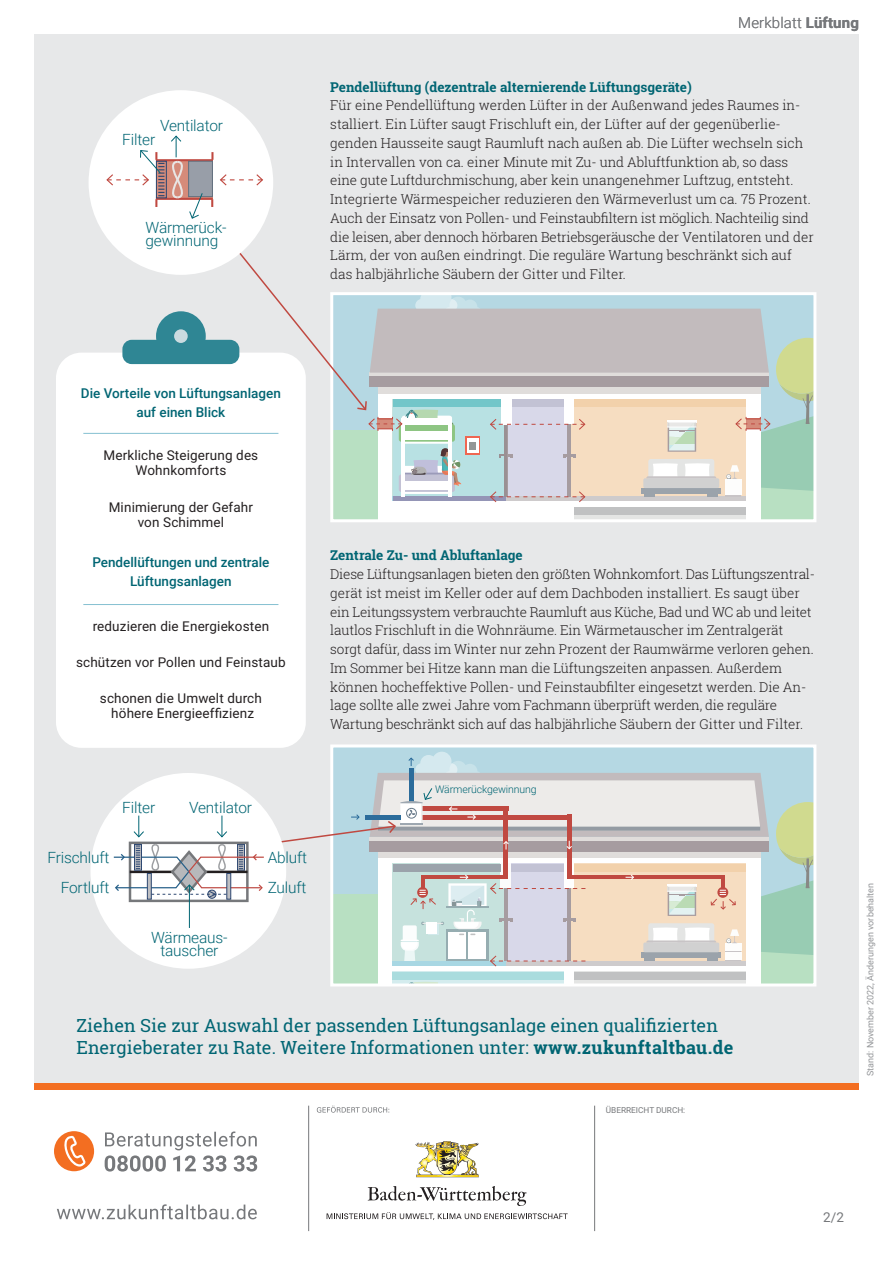
<style>
.page{position:relative;width:893px;height:1263px;background:#fff}
.page>*{position:absolute;margin:0;border:0;box-sizing:border-box;transform-origin:0 0}
.t1{font:18px/22.5px "Roboto Slab";color:#006573}
.t2{font:300 15.45px/13.2px "Roboto";letter-spacing:-.01em;color:#006573}
.t3{font:300 15px "Roboto";letter-spacing:.01em;color:#76787b}
.t4{font:300 13.5px/18.8px "Roboto Slab";letter-spacing:-.01em;color:#231f20}
.t5{font:13.5px/15px "Roboto";letter-spacing:.01em;color:#231f20;text-align:center}
.t6{font:500 13.5px/18.8px "Roboto";color:#006573;text-align:center}
.t7{font:700 13.5px "Roboto Slab";color:#006573}
.t8{font:13.5px "Roboto";color:#76787b}
.t9{font:300 10.5px "Roboto";letter-spacing:-.01em;color:#006573}
.t10{font:9px "Roboto";color:#939598}
.t11{font:8.25px "Roboto";color:#76787b}
.t12{font:300 7.5px "Roboto";letter-spacing:-.01em;color:#006573}
.s1{font-weight:700}
</style>
<div class="page">
<div style="left:34px;top:34px;width:825px;height:1056px;background:#e7e8e9"></div>
<div style="left:34px;top:1083px;width:825px;height:7px;background:#f36e21"></div>
<svg style="left:368px;top:1186px;width:159px;height:20px"></svg>
<svg style="left:327px;top:1212px;width:241px;height:8px"></svg>
<img style="left:415px;top:1141px;width:64px;height:36px">
<svg style="left:317px;top:1106px;width:72px;height:6px"></svg>
<svg style="left:105px;top:1131px;width:152px;height:40px"></svg>
<svg style="left:54px;top:1131px;width:40px;height:40px"></svg>
<svg style="left:57px;top:1204px;width:200px;height:15px"></svg>
<hr style="left:594px;top:1106px;width:1px;height:125px;background:#76787b">
<hr style="left:308px;top:1106px;width:1px;height:125px;background:#76787b">
<svg style="left:334px;top:503px;width:478px;height:15px;background:#e2ebe5"></svg>
<div style="left:330px;top:292px;width:486px;height:230px;border:3px solid #fff"></div>
<svg style="left:334px;top:748px;width:478px;height:234px;background:#c9e0de"></svg>
<div style="left:330px;top:744px;width:486px;height:242px;border:3px solid #fff"></div>
<div style="left:56px;top:353px;width:250px;height:395px;background:#fff;border-radius:26px"></div>
<div style="left:122px;top:340px;width:117px;height:24px;background:#2f8694;border-radius:9px"></div>
<div style="left:156px;top:311px;width:50px;height:50px;background:#2f8694;border-radius:50%"></div>
<div style="left:174px;top:329px;width:14px;height:14px;background:#cbdbe0;border-radius:50%"></div>
<hr style="left:83px;top:433px;width:195px;height:1px;background:#85c0d1">
<div style="left:89px;top:90px;width:184px;height:185px;background:#fff;border-radius:50%"></div>
<hr style="left:156px;top:159px;width:57px;height:2px;background:#c04941">
<svg style="left:211px;top:152px;width:2px;height:8px"></svg>
<hr style="left:156px;top:198px;width:57px;height:2px;background:#c04941">
<svg style="left:211px;top:199px;width:2px;height:8px"></svg>
<div style="left:188px;top:161px;width:25px;height:36px;background:#989ea8;border:1px solid #647280"></div>
<svg style="left:220px;top:174px;width:43px;height:12px"></svg>
<svg style="left:106px;top:135px;width:97px;height:84px"></svg>
<div style="left:90px;top:773px;width:196px;height:196px;background:#fff;border-radius:50%"></div>
<svg style="left:113px;top:752px;width:702px;height:215px"></svg>
<hr style="left:83px;top:604px;width:195px;height:1px;background:#85c0d1">
<svg style="left:228px;top:239px;width:587px;height:264px"></svg>
<p class="t2" style="left:160px;top:119px;width:65px">Ventilator</p>
<p class="t2" style="left:122px;top:133px;width:34px">Filter</p>
<p class="t2" style="left:146px;top:220px;width:82px">Wärmerück&shy;gewinnung</p>
<p class="t6" style="left:81px;top:383px;width:202px">Die Vorteile von Lüftungsanlagen auf einen Blick</p>
<p class="t5" style="left:104px;top:448px;width:156px">Merkliche Steigerung des<br>Wohnkomforts</p>
<p class="t5" style="left:109px;top:499px;width:146px">Minimierung der Gefahr von Schimmel</p>
<p class="t6" style="left:92px;top:552px;width:179px">Pendellüftungen und zentrale<br>Lüftungsanlagen</p>
<p class="t5" style="left:93px;top:618px;width:178px">reduzieren die Energiekosten</p>
<p class="t5" style="left:76px;top:654px;width:211px">schützen vor Pollen und Feinstaub</p>
<p class="t5" style="left:100px;top:690px;width:163px">schonen die Umwelt durch höhere Energieeffizienz</p>
<p class="t12" style="left:228px;top:390px;width:49px">Wärmerückge-</p>
<p class="t2" style="left:122px;top:800px;width:34px">Filter</p>
<p class="t2" style="left:189px;top:800px;width:65px">Ventilator</p>
<p class="t3" style="left:738px;top:12px;width:122px">Merkblatt <span class="s1">Lüftung</span></p>
<p class="t7" style="left:330px;top:77px;width:363px">Pendellüftung (dezentrale alternierende Lüftungsgeräte)</p>
<p class="t4" style="left:330px;top:96px;width:485px">Für eine Pendellüftung werden Lüfter in der Außenwand jedes Raumes in&shy;stalliert. Ein Lüfter saugt Frischluft ein, der Lüfter auf der gegenüberlie&shy;genden Hausseite saugt Raumluft nach außen ab. Die Lüfter wechseln sich in Intervallen von ca. einer Minute mit Zu- und Abluftfunktion ab, so dass eine gute Luftdurchmischung, aber kein unangenehmer Luftzug, entsteht.<br>Integrierte Wärmespeicher reduzieren den Wärmeverlust um ca. 75 Prozent.<br>Auch der Einsatz von Pollen- und Feinstaubfiltern ist möglich. Nachteilig sind die leisen, aber dennoch hörbaren Betriebsgeräusche der Ventilatoren und der Lärm, der von außen eindringt. Die reguläre Wartung beschränkt sich auf das halbjährliche Säubern der Gitter und Filter.</p>
<p class="t7" style="left:330px;top:546px;width:194px">Zentrale Zu- und Abluftanlage</p>
<p class="t4" style="left:330px;top:564px;width:486px">Diese Lüftungsanlagen bieten den größten Wohnkomfort. Das Lüftungszentral&shy;gerät ist meist im Keller oder auf dem Dachboden installiert. Es saugt über ein Leitungssystem verbrauchte Raumluft aus Küche, Bad und WC ab und leitet lautlos Frischluft in die Wohnräume. Ein Wärmetauscher im Zentralgerät sorgt dafür, dass im Winter nur zehn Prozent der Raumwärme verloren gehen.<br>Im Sommer bei Hitze kann man die Lüftungszeiten anpassen. Außerdem können hocheffektive Pollen- und Feinstaubfilter eingesetzt werden. Die An&shy;lage sollte alle zwei Jahre vom Fachmann überprüft werden, die reguläre Wartung beschränkt sich auf das halbjährliche Säubern der Gitter und Filter.</p>
<p class="t9" style="left:435px;top:782px;width:103px">Wärmerückgewinnung</p>
<p class="t2" style="left:47px;top:841px;width:64px;line-height:30.5px;text-align:right">Frischluft<br>Fortluft</p>
<p class="t2" style="left:268px;top:841px;width:41px;line-height:30.5px">Abluft<br>Zuluft</p>
<p class="t2" style="left:151px;top:930px;width:78px;text-align:center">Wärmeaus&shy;tauscher</p>
<h1 class="t1" style="left:77px;top:1014px;width:658px">Ziehen Sie zur Auswahl der passenden Lüftungsanlage einen qualifizierten<br>Energieberater zu Rate. Weitere Informationen unter: <span class="s1">www.zukunftaltbau.de</span></h1>
<p class="t11" style="left:606px;top:1104px;width:81px">ÜBERREICHT DURCH:</p>
<p class="t10" style="left:864px;top:1076px;width:195px;rotate:-90deg">Stand: November 2022, Änderungen vorbehalten</p>
<p class="t8" style="left:823px;top:1208px;width:22px">2/2</p>
</div>
